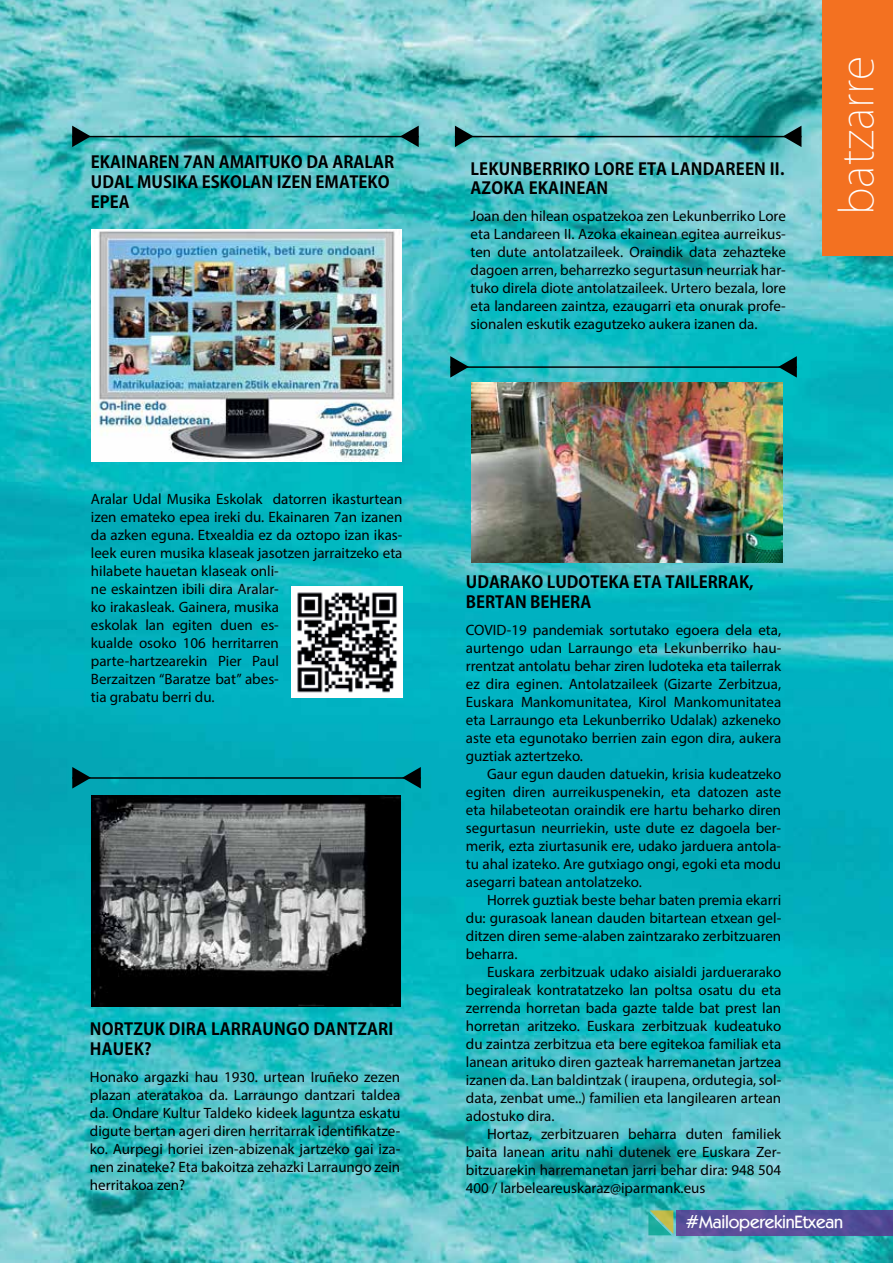
<style>
.page{position:relative;width:893px;height:1263px;background:#fff}
.page>*{position:absolute;margin:0;border:0;box-sizing:border-box;transform-origin:0 0}
.t1{font:200 45px "Koz Go Pr 6 N";color:#fff}
.t2{font:500 18px "Kabel IT Cby BT";letter-spacing:-.01em;color:#fff}
.t3{font:700 16.5px/19.8px "Koz Go Pr 6 N";color:#000}
.t4{font:15px/18px "Myriad Pro";color:#000;text-align:justify}
</style>
<div class="page">
<img style="left:0;top:0;width:893px;height:1263px">
<svg style="left:676px;top:1210px;width:217px;height:25px;background:#574d98"></svg>
<svg style="left:648px;top:1210px;width:25px;height:25px"></svg>
<div style="left:823px;top:0;width:70px;height:255px;background:#f37121"></div>
<hr style="left:450px;top:366px;width:347px;height:2px;background:#000">
<svg style="left:450px;top:356px;width:19px;height:22px"></svg>
<svg style="left:778px;top:356px;width:19px;height:22px"></svg>
<hr style="left:455px;top:136px;width:346px;height:1px;background:#000">
<svg style="left:455px;top:126px;width:18px;height:21px"></svg>
<svg style="left:783px;top:126px;width:18px;height:21px"></svg>
<hr style="left:72px;top:136px;width:347px;height:1px;background:#000">
<svg style="left:72px;top:126px;width:19px;height:21px"></svg>
<svg style="left:400px;top:126px;width:19px;height:21px"></svg>
<img style="left:292px;top:586px;width:111px;height:111px">
<hr style="left:72px;top:777px;width:349px;height:2px;background:#000">
<svg style="left:72px;top:767px;width:19px;height:21px"></svg>
<svg style="left:402px;top:767px;width:19px;height:21px"></svg>
<img style="left:91px;top:795px;width:309px;height:211px">
<img style="left:91px;top:229px;width:310px;height:233px">
<img style="left:472px;top:383px;width:310px;height:179px">
<p class="t3" style="left:91px;top:153px;width:305px">EKAINAREN 7AN AMAITUKO DA ARALAR<br>UDAL MUSIKA ESKOLAN IZEN EMATEKO<br>EPEA</p>
<p class="t3" style="left:470px;top:159px;width:315px">LEKUNBERRIKO LORE ETA LANDAREEN II.<br>AZOKA EKAINEAN</p>
<p class="t4" style="left:470px;top:207px;width:317px">Joan den hilean ospatzekoa zen Lekunberriko Lore eta Landareen II. Azoka ekainean egitea aurreikus&shy;ten dute antolatzaileek. Oraindik data zehazteke dagoen arren, beharrezko segurtasun neurriak har&shy;tuko direla diote antolatzaileek. Urtero bezala, lore eta landareen zaintza, ezaugarri eta onurak profe&shy;sionalen eskutik ezagutzeko aukera izanen da.</p>
<h1 class="t1" style="left:832px;top:215px;width:161px;rotate:-90deg">batzarre</h1>
<p class="t4" style="left:91px;top:490px;width:313px;text-align:left">Aralar Udal Musika Eskolak datorren ikasturtean izen emateko epea ireki du. Ekainaren 7an izanen da azken eguna. Etxealdia ez da oztopo izan ikas&shy;leek euren musika klaseak jasotzen jarraitzeko eta hilabete hauetan klaseak onli-<br>ne eskaintzen ibili dira Aralar-<br>ko irakasleak. Gainera, musika<br>eskolak lan egiten duen es-<br>kualde osoko 106 herritarren<br>parte-hartzearekin Pier Paul<br>Berzaitzen “Baratze bat” abes-<br>tia grabatu berri du.</p>
<p class="t3" style="left:90px;top:1020px;width:305px">NORTZUK DIRA LARRAUNGO DANTZARI<br>HAUEK?</p>
<p class="t4" style="left:90px;top:1067px;width:312px">Honako argazki hau 1930. urtean Iruñeko zezen plazan ateratakoa da. Larraungo dantzari taldea da. Ondare Kultur Taldeko kideek laguntza eskatu digute bertan ageri diren herritarrak identifikatze&shy;ko. Aurpegi horiei izen-abizenak jartzeko gai iza&shy;nen zinateke? Eta bakoitza zehazki Larraungo zein herritakoa zen?</p>
<p class="t3" style="left:466px;top:573px;width:289px">UDARAKO LUDOTEKA ETA TAILERRAK,<br>BERTAN BEHERA</p>
<p class="t4" style="left:466px;top:620px;width:317px">COVID-19 pandemiak sortutako egoera dela eta, aurtengo udan Larraungo eta Lekunberriko hau&shy;rrentzat antolatu behar ziren ludoteka eta tailerrak ez dira eginen. Antolatzaileek (Gizarte Zerbitzua, Euskara Mankomunitatea, Kirol Mankomunitatea eta Larraungo eta Lekunberriko Udalak) azkeneko aste eta egunotako berrien zain egon dira, aukera guztiak aztertzeko.</p>
<p class="t4" style="left:466px;top:764px;width:317px;text-indent:21px">Gaur egun dauden datuekin, krisia kudeatzeko egiten diren aurreikuspenekin, eta datozen aste eta hilabeteotan oraindik ere hartu beharko diren segurtasun neurriekin, uste dute ez dagoela ber&shy;merik, ezta ziurtasunik ere, udako jarduera antola&shy;tu ahal izateko. Are gutxiago ongi, egoki eta modu asegarri batean antolatzeko.</p>
<p class="t4" style="left:466px;top:890px;width:317px;text-indent:21px">Horrek guztiak beste behar baten premia ekarri du: gurasoak lanean dauden bitartean etxean gel&shy;ditzen diren seme-alaben zaintzarako zerbitzuaren beharra.</p>
<p class="t4" style="left:466px;top:962px;width:317px;text-indent:21px">Euskara zerbitzuak udako aisialdi jarduerarako begiraleak kontratatzeko lan poltsa osatu du eta zerrenda horretan bada gazte talde bat prest lan horretan aritzeko. Euskara zerbitzuak kudeatuko du zaintza zerbitzua eta bere egitekoa familiak eta lanean arituko diren gazteak harremanetan jartzea izanen da. Lan baldintzak ( iraupena, ordutegia, sol&shy;data, zenbat ume..) familien eta langilearen artean adostuko dira.</p>
<p class="t4" style="left:466px;top:1124px;width:317px;text-indent:21px">Hortaz, zerbitzuaren beharra duten familiek baita lanean aritu nahi dutenek ere Euskara Zer&shy;bitzuarekin harremanetan jarri behar dira: 948 504<br>400 / larbeleareuskaraz@iparmank.eus</p>
<p class="t2" style="left:685px;top:1211px;width:159px">#MailoperekinEtxean</p>
</div>
